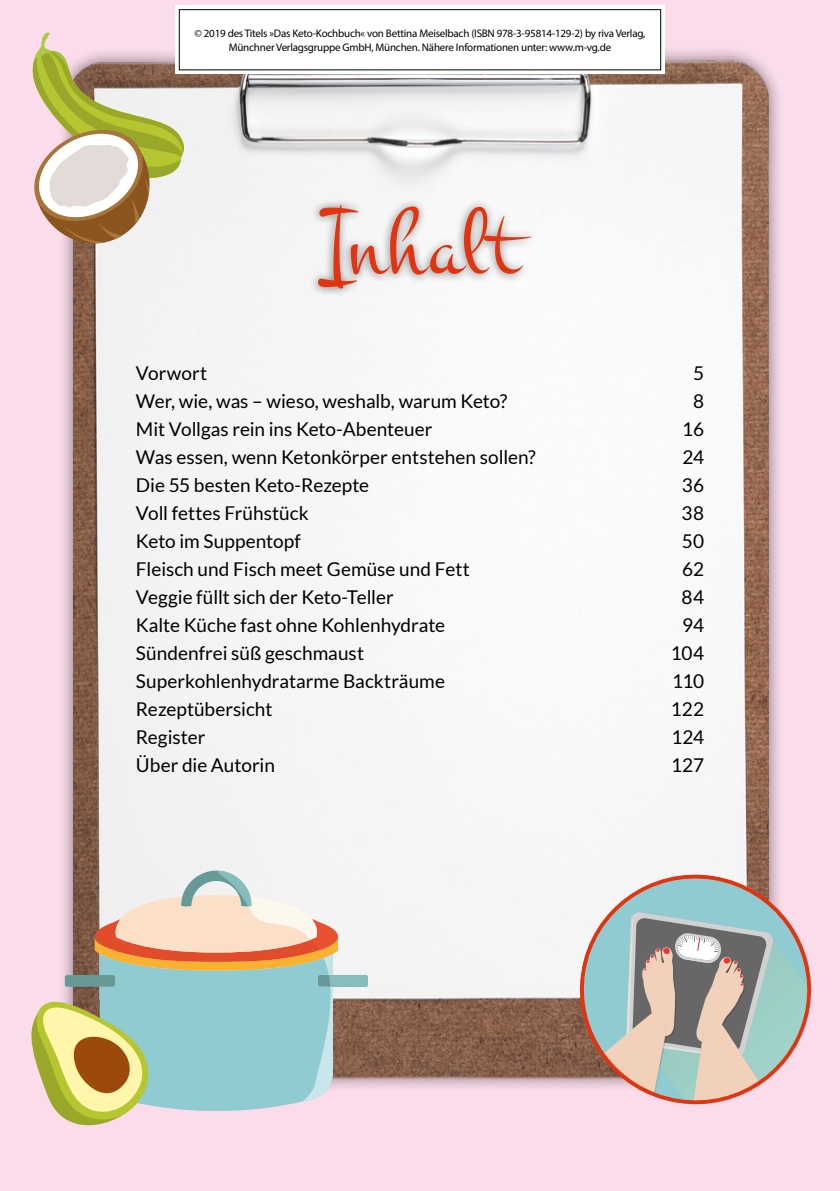
<style>
.page{position:relative;width:840px;height:1191px;background:#fff}
.page>*{position:absolute;margin:0;border:0;box-sizing:border-box;transform-origin:0 0}
.Überschrift_Kapitel{font:96px "Montez";letter-spacing:.01em;color:#e13511}
.Fliestext{font:19px "Lato";color:#000}
.t1{font:11px/13.2px "Myriad Pro";letter-spacing:-.02em;color:#000;text-align:center}
</style>
<div class="page">
<div style="left:0;top:0;width:839px;height:1191px;background:#fadceb"></div>
<div style="left:58px;top:44px;width:725px;height:1048px;background:#000;opacity:.5"></div>
<img style="left:74px;top:54px;width:694px;height:1030px">
<svg style="left:573px;top:868px;width:239px;height:237px;background:#bab8b4"></svg>
<svg style="left:31px;top:870px;width:336px;height:256px"></svg>
<svg style="left:32px;top:32px;width:153px;height:219px"></svg>
<div style="left:309px;top:197px;width:229px;height:100px;background:#000;opacity:.5"></div>
<svg style="left:175px;top:6px;width:489px;height:68px;background:#eee"></svg>
<div style="left:179px;top:10px;width:481px;height:60px;background:#fff"></div>
<div style="left:179px;top:9px;width:481px;height:61px;border:1px solid #000"></div>
<p class="t1" style="left:194px;top:27px;width:452px">© 2019 des Titels »Das Keto-Kochbuch« von Bettina Meiselbach (ISBN 978-3-95814-129-2) by riva Verlag,<br>Münchner Verlagsgruppe GmbH, München. Nähere Informationen unter: www.m-vg.de</p>
<p class="Überschrift_Kapitel" style="left:321px;top:186px;width:198px">Inhalt</p>
<p class="Fliestext" style="left:136px;top:363px;width:73px">Vorwort</p>
<p class="Fliestext" style="left:692px;top:363px;width:13px">5</p>
<p class="Fliestext" style="left:136px;top:391px;width:373px">Wer, wie, was – wieso, weshalb, warum Keto?</p>
<p class="Fliestext" style="left:692px;top:391px;width:13px">8</p>
<p class="Fliestext" style="left:136px;top:419px;width:298px">Mit Vollgas rein ins Keto-Abenteuer</p>
<p class="Fliestext" style="left:682px;top:419px;width:23px">16</p>
<p class="Fliestext" style="left:136px;top:447px;width:401px">Was essen, wenn Ketonkörper entstehen sollen?</p>
<p class="Fliestext" style="left:682px;top:447px;width:23px">24</p>
<p class="Fliestext" style="left:136px;top:475px;width:235px">Die 55 besten Keto-Rezepte</p>
<p class="Fliestext" style="left:681px;top:475px;width:24px">36</p>
<p class="Fliestext" style="left:136px;top:503px;width:174px">Voll fettes Frühstück</p>
<p class="Fliestext" style="left:681px;top:503px;width:24px">38</p>
<p class="Fliestext" style="left:136px;top:531px;width:166px">Keto im Suppentopf</p>
<p class="Fliestext" style="left:681px;top:531px;width:24px">50</p>
<p class="Fliestext" style="left:136px;top:559px;width:335px">Fleisch und Fisch meet Gemüse und Fett</p>
<p class="Fliestext" style="left:682px;top:559px;width:23px">62</p>
<p class="Fliestext" style="left:136px;top:587px;width:259px">Veggie füllt sich der Keto-Teller</p>
<p class="Fliestext" style="left:681px;top:587px;width:24px">84</p>
<p class="Fliestext" style="left:136px;top:615px;width:310px">Kalte Küche fast ohne Kohlenhydrate</p>
<p class="Fliestext" style="left:681px;top:615px;width:23px">94</p>
<p class="Fliestext" style="left:136px;top:643px;width:229px">Sündenfrei süß geschmaust</p>
<p class="Fliestext" style="left:670px;top:643px;width:35px">104</p>
<p class="Fliestext" style="left:136px;top:671px;width:310px">Superkohlenhydratarme Backträume</p>
<p class="Fliestext" style="left:671px;top:671px;width:33px">110</p>
<p class="Fliestext" style="left:136px;top:699px;width:138px">Rezeptübersicht</p>
<p class="Fliestext" style="left:670px;top:699px;width:35px">122</p>
<p class="Fliestext" style="left:136px;top:727px;width:71px">Register</p>
<p class="Fliestext" style="left:671px;top:727px;width:34px">124</p>
<p class="Fliestext" style="left:136px;top:755px;width:140px">Über die Autorin</p>
<p class="Fliestext" style="left:670px;top:755px;width:34px">127</p>
</div>
